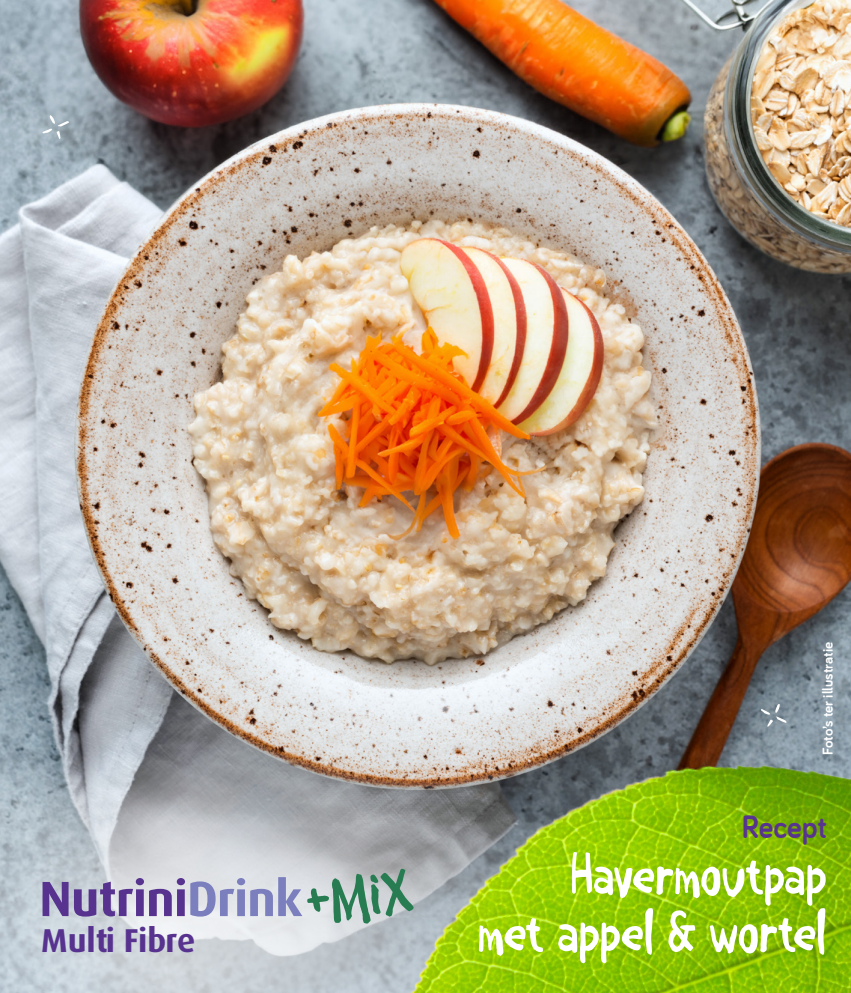
<style>
.page{position:relative;width:851px;height:993px;background:#fff}
.page>*{position:absolute;margin:0;border:0;box-sizing:border-box;transform-origin:0 0}
.t1{font:56.5px "Daft Brush Text";letter-spacing:-.01em;color:#fff;scale:.92 1}
.t2{font:700 33.5px "Bariol";letter-spacing:-.005em;color:#57348f;scale:.92 1}
.t3{font:700 33px "Dax";color:#57338f}
.t4{font:700 15px "Bariol";color:#fff}
</style>
<div class="page">
<img style="left:0;top:0;width:850px;height:747px">
<svg style="left:0;top:747px;width:326px;height:245px;background:#bac0c6"></svg>
<img style="left:326px;top:686px;width:524px;height:306px">
<svg style="left:43px;top:868px;width:370px;height:55px;background:#adb4c4"></svg>
<svg style="left:42px;top:114px;width:27px;height:25px"></svg>
<svg style="left:760px;top:703px;width:26px;height:23px"></svg>
<p class="t3" style="left:41px;top:921px;width:156px">Multi Fibre</p>
<p class="t4" style="left:819px;top:754px;width:114px;rotate:-90deg">Foto’s ter illustratie</p>
<p class="t2" style="left:741px;top:807px;width:94px">Recept</p>
<p class="t1" style="left:570px;top:836px;width:280px">Havermoutpap</p>
<p class="t1" style="left:477px;top:894px;width:381px">met appel &amp; wortel</p>
</div>
